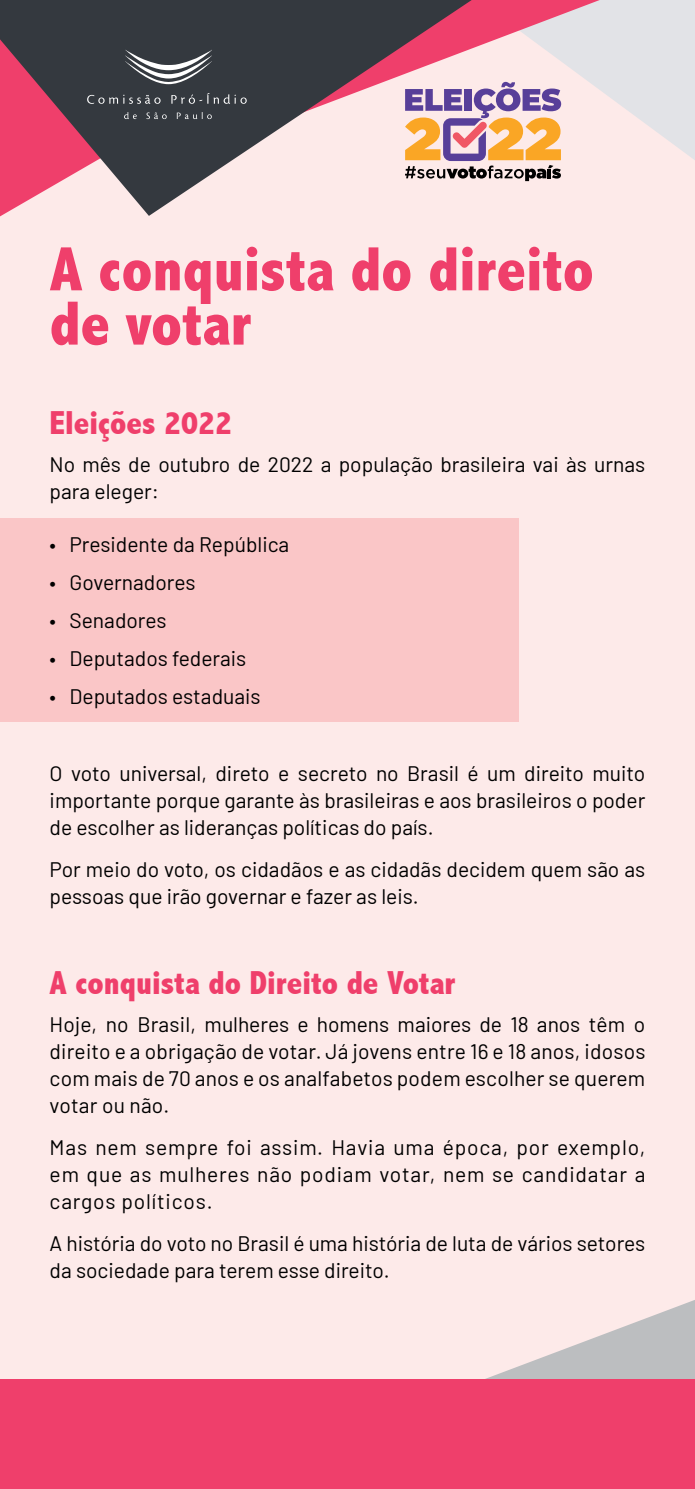
<style>
.page{position:relative;width:695px;height:1489px;background:#fff}
.page>*{position:absolute;margin:0;border:0;box-sizing:border-box;transform-origin:0 0}
.t1{font:800 condensed 63px/54.2px "Abadi";color:#ef3f6b}
.t2{font:800 condensed 33.25px "Abadi";color:#ef3f6b}
.t3{font:21px/27.1px "Barlow";color:#000}
</style>
<div class="page">
<div style="left:0;top:0;width:694px;height:1488px;background:#fdeae9"></div>
<div style="left:0;top:518px;width:518px;height:204px;background:#fac6c7"></div>
<svg style="left:247px;top:0;width:158px;height:151px;fill:#34393f"></svg>
<svg style="left:0;top:0;width:247px;height:216px;background:#765662"></svg>
<svg style="left:405px;top:0;width:289px;height:181px"></svg>
<svg style="left:485px;top:1300px;width:209px;height:79px"></svg>
<div style="left:0;top:1379px;width:694px;height:109px;background:#ef3f6b"></div>
<h1 class="t1" style="left:50px;top:242px;width:545px">A conquista do direito de votar</h1>
<h2 class="t2" style="left:50px;top:404px;width:184px">Eleições 2022</h2>
<p class="t3" style="left:50px;top:449px;width:597px">No mês de outubro de 2022 a população brasileira vai às urnas para eleger:</p>
<p class="t3" style="left:50px;top:529px;width:241px">• Presidente da República</p>
<p class="t3" style="left:50px;top:567px;width:147px">• Governadores</p>
<p class="t3" style="left:50px;top:605px;width:118px">• Senadores</p>
<p class="t3" style="left:50px;top:643px;width:198px">• Deputados federais</p>
<p class="t3" style="left:50px;top:681px;width:212px">• Deputados estaduais</p>
<p class="t3" style="left:50px;top:757px;width:597px;text-align:justify">O voto universal, direto e secreto no Brasil é um direito muito importante porque garante às brasileiras e aos brasileiros o poder de escolher as lideranças políticas do país.</p>
<p class="t3" style="left:50px;top:854px;width:597px">Por meio do voto, os cidadãos e as cidadãs decidem quem são as pessoas que irão governar e fazer as leis.</p>
<h2 class="t2" style="left:50px;top:963px;width:407px">A conquista do Direito de Votar</h2>
<p class="t3" style="left:50px;top:1008px;width:597px;text-align:justify">Hoje, no Brasil, mulheres e homens maiores de 18 anos têm o direito e a obrigação de votar. Já jovens entre 16 e 18 anos, idosos com mais de 70 anos e os analfabetos podem escolher se querem votar ou não.</p>
<p class="t3" style="left:50px;top:1132px;width:597px;text-align:justify">Mas nem sempre foi assim. Havia uma época, por exemplo, em que as mulheres não podiam votar, nem se candidatar a cargos políticos.</p>
<p class="t3" style="left:50px;top:1228px;width:597px">A história do voto no Brasil é uma história de luta de vários setores da sociedade para terem esse direito.</p>
</div>
